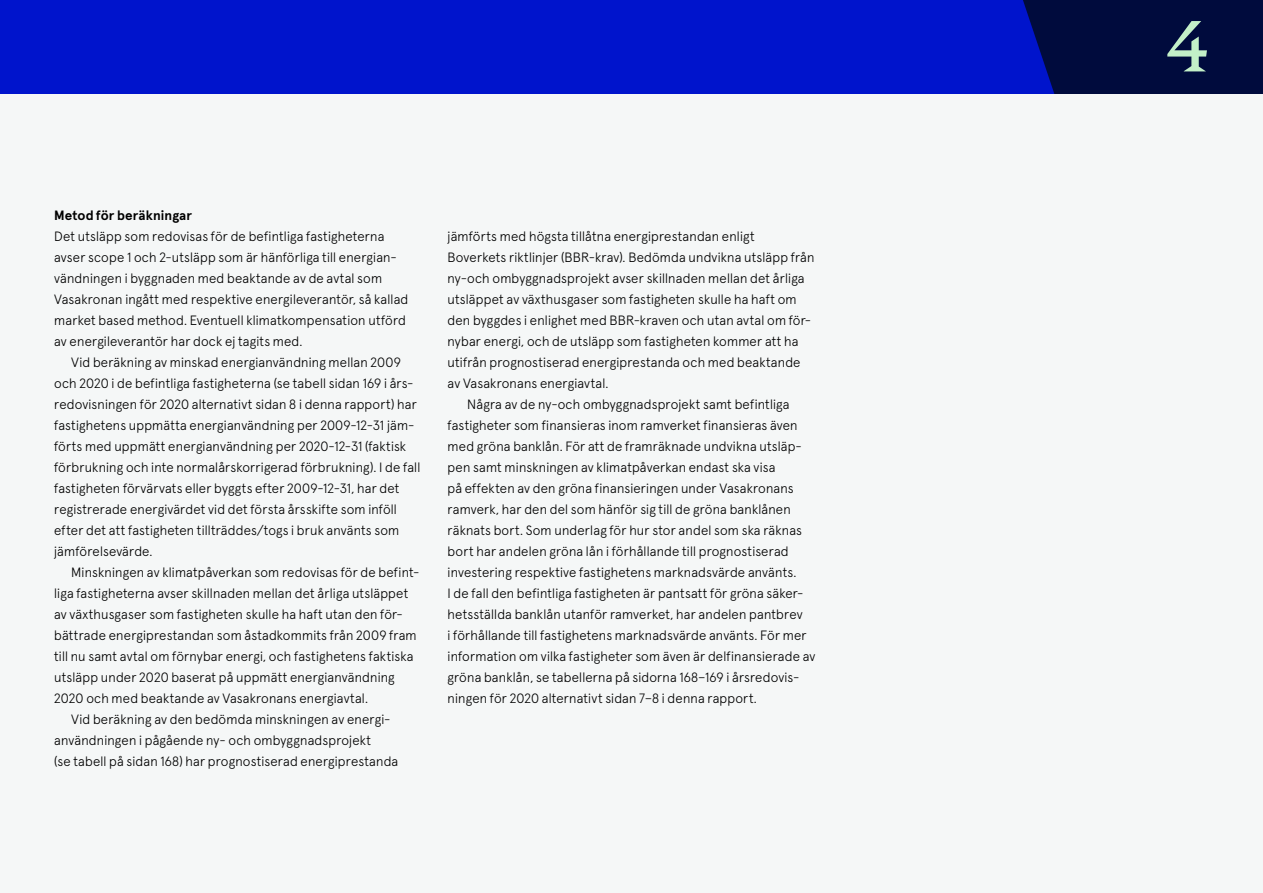
<style>
.page{position:relative;width:1263px;height:893px;background:#fff}
.page>*{position:absolute;margin:0;border:0;box-sizing:border-box;transform-origin:0 0}
.t1{font:72px "Vasakronan Serif ICE Text";color:#c3f0c8}
.t2{font:300 13.5px/21px "Apercu Pro";letter-spacing:.01em;color:#000}
.t3{font:700 13.5px "Apercu Pro";letter-spacing:.01em;color:#000}
</style>
<div class="page">
<div style="left:0;top:0;width:1084px;height:114px;background:#0014cc"></div>
<svg style="left:1023px;top:0;width:240px;height:94px;background:#000b47"></svg>
<div style="left:0;top:94px;width:1263px;height:799px;background:#f5f7f7"></div>
<p class="t3" style="left:54px;top:204px;width:139px">Metod för beräkningar</p>
<p class="t2" style="left:54px;top:224px;width:356px">Det utsläpp som redovisas för de befintliga fastigheterna avser scope 1 och 2-utsläpp som är hänförliga till energian&shy;vändningen i byggnaden med beaktande av de avtal som Vasakronan ingått med respektive energileverantör, så kallad market based method. Eventuell klimatkompensation utförd av energileverantör har dock ej tagits med.</p>
<p class="t2" style="left:54px;top:350px;width:368px;text-indent:17px">Vid beräkning av minskad energianvändning mellan 2009 och 2020 i de befintliga fastigheterna (se tabell sidan 169 i års&shy;redovisningen för 2020 alternativt sidan 8 i denna rapport) har fastighetens uppmätta energianvändning per 2009-12-31 jäm&shy;förts med uppmätt energianvändning per 2020-12-31 (faktisk förbrukning och inte normalårskorrigerad förbrukning). I de fall fastigheten förvärvats eller byggts efter 2009-12-31, har det registrerade energivärdet vid det första årsskifte som inföll efter det att fastigheten tillträddes/togs i bruk använts som jämförelsevärde.</p>
<p class="t2" style="left:71px;top:560px;width:350px">Minskningen av klimatpåverkan som redovisas för de befint-</p>
<p class="t2" style="left:54px;top:581px;width:356px">liga fastigheterna avser skillnaden mellan det årliga utsläppet</p>
<p class="t2" style="left:54px;top:602px;width:350px">av växthusgaser som fastigheten skulle ha haft utan den för-</p>
<p class="t2" style="left:54px;top:623px;width:364px">bättrade energiprestandan som åstadkommits från 2009 fram</p>
<p class="t2" style="left:54px;top:644px;width:361px">till nu samt avtal om förnybar energi, och fastighetens faktiska</p>
<p class="t2" style="left:54px;top:665px;width:342px">utsläpp under 2020 baserat på uppmätt energianvändning</p>
<p class="t2" style="left:54px;top:686px;width:315px">2020 och med beaktande av Vasakronans energiavtal.</p>
<p class="t2" style="left:71px;top:707px;width:319px">Vid beräkning av den bedömda minskningen av energi-</p>
<p class="t2" style="left:54px;top:728px;width:318px">användningen i pågående ny- och ombyggnadsprojekt</p>
<p class="t2" style="left:54px;top:749px;width:346px">(se tabell på sidan 168) har prognostiserad energiprestanda</p>
<p class="t2" style="left:448px;top:224px;width:309px">jämförts med högsta tillåtna energiprestandan enligt</p>
<p class="t2" style="left:448px;top:245px;width:368px">Boverkets riktlinjer (BBR-krav). Bedömda undvikna utsläpp från</p>
<p class="t2" style="left:448px;top:266px;width:359px">ny-och ombyggnadsprojekt avser skillnaden mellan det årliga</p>
<p class="t2" style="left:448px;top:287px;width:351px">utsläppet av växthusgaser som fastigheten skulle ha haft om</p>
<p class="t2" style="left:448px;top:308px;width:365px">den byggdes i enlighet med BBR-kraven och utan avtal om för-</p>
<p class="t2" style="left:448px;top:329px;width:352px">nybar energi, och de utsläpp som fastigheten kommer att ha</p>
<p class="t2" style="left:448px;top:350px;width:354px">utifrån prognostiserad energiprestanda och med beaktande</p>
<p class="t2" style="left:448px;top:371px;width:162px">av Vasakronans energiavtal.</p>
<p class="t2" style="left:467px;top:392px;width:324px">Några av de ny-och ombyggnadsprojekt samt befintliga</p>
<p class="t2" style="left:448px;top:413px;width:352px">fastigheter som finansieras inom ramverket finansieras även</p>
<p class="t2" style="left:448px;top:434px;width:356px">med gröna banklån. För att de framräknade undvikna utsläp-</p>
<p class="t2" style="left:448px;top:455px;width:329px">pen samt minskningen av klimatpåverkan endast ska visa</p>
<p class="t2" style="left:448px;top:476px;width:348px">på effekten av den gröna finansieringen under Vasakronans</p>
<p class="t2" style="left:448px;top:497px;width:345px">ramverk, har den del som hänför sig till de gröna banklånen</p>
<p class="t2" style="left:448px;top:519px;width:356px">räknats bort. Som underlag för hur stor andel som ska räknas</p>
<p class="t2" style="left:448px;top:540px;width:343px">bort har andelen gröna lån i förhållande till prognostiserad</p>
<p class="t2" style="left:448px;top:561px;width:350px">investering respektive fastighetens marknadsvärde använts.</p>
<p class="t2" style="left:448px;top:582px;width:357px">I de fall den befintliga fastigheten är pantsatt för gröna säker-</p>
<p class="t2" style="left:448px;top:603px;width:357px">hetsställda banklån utanför ramverket, har andelen pantbrev</p>
<p class="t2" style="left:448px;top:624px;width:361px">i förhållande till fastighetens marknadsvärde använts. För mer</p>
<p class="t2" style="left:448px;top:645px;width:369px">information om vilka fastigheter som även är delfinansierade av</p>
<p class="t2" style="left:448px;top:666px;width:353px">gröna banklån, se tabellerna på sidorna 168–169 i årsredovis-</p>
<p class="t2" style="left:448px;top:687px;width:311px">ningen för 2020 alternativt sidan 7–8 i denna rapport.</p>
<h1 class="t1" style="left:1165px;top:3px;width:45px">4</h1>
</div>
